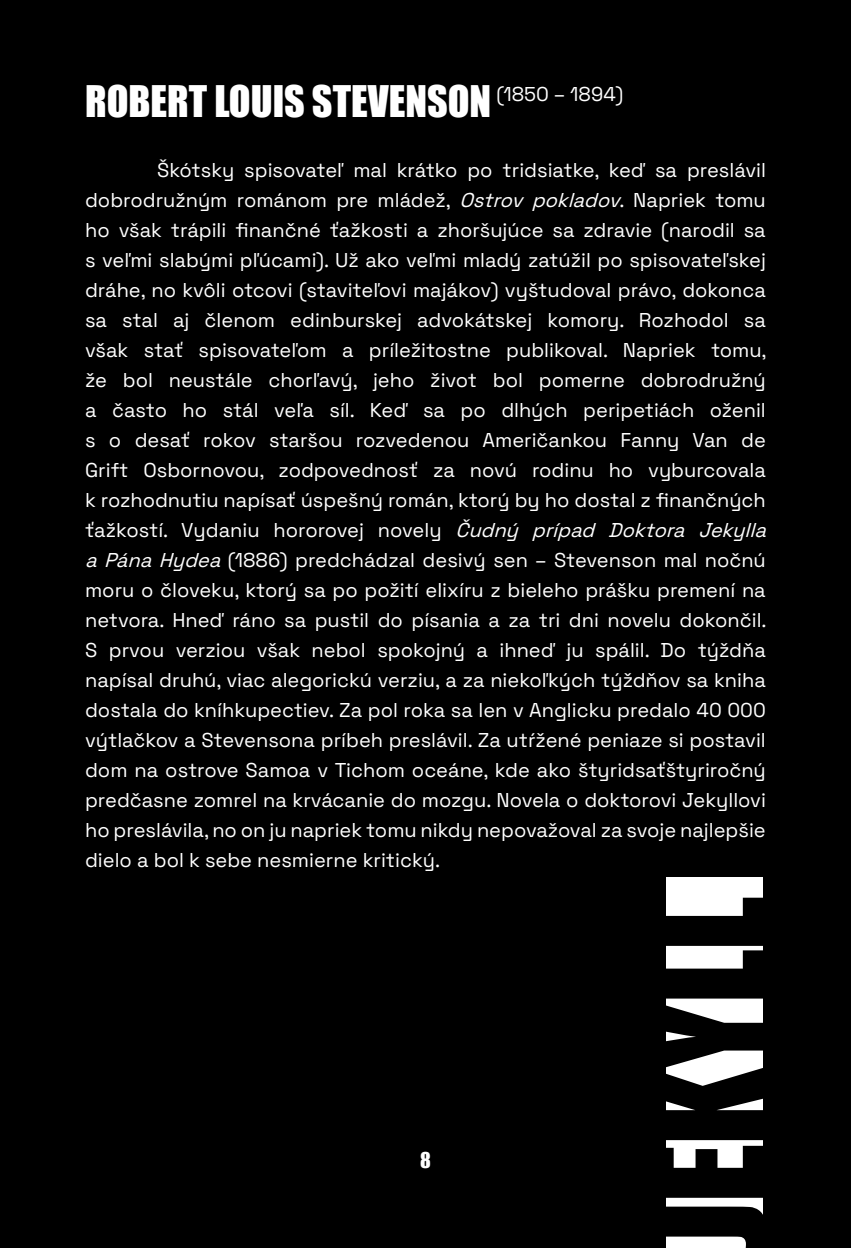
<style>
.page{position:relative;width:851px;height:1248px;background:#fff}
.page>*{position:absolute;margin:0;border:0;box-sizing:border-box;transform-origin:0 0}
.t1{font:40px "Impact";color:#fff}
.t2{font:20px/30px "Space Grotesk";color:#fff}
.t3{font:20px "Impact";color:#fff}
.s1{font-style:italic}
</style>
<div class="page">
<div style="left:0;top:0;width:850px;height:1247px;background:#000"></div>
<div style="left:666px;top:877px;width:97px;height:370px;background:#fff"></div>
<svg style="left:666px;top:1206px;width:97px;height:41px"></svg>
<svg style="left:666px;top:1145px;width:97px;height:52px"></svg>
<svg style="left:666px;top:897px;width:97px;height:242px"></svg>
<h1 class="t1" style="left:85px;top:70px;width:539px">ROBERT LOUIS STEVENSON <sup>(1850</sup> <sup>–</sup> <sup>1894)</sup></h1>
<p class="t2" style="left:85px;top:153px;width:689px;text-indent:72px">Škótsky spisovateľ mal krátko po tridsiatke, keď sa preslávil dobrodružným románom pre mládež, <span class="s1">Ostrov pokladov</span>. Napriek tomu ho však trápili finančné ťažkosti a zhoršujúce sa zdravie (narodil sa s veľmi slabými pľúcami). Už ako veľmi mladý zatúžil po spisovateľskej dráhe, no kvôli otcovi (staviteľovi majákov) vyštudoval právo, dokonca sa stal aj členom edinburskej advokátskej komory. Rozhodol sa však stať spisovateľom a príležitostne publikoval. Napriek tomu, že bol neustále chorľavý, jeho život bol pomerne dobrodružný a často ho stál veľa síl. Keď sa po dlhých peripetiách oženil s o desať rokov staršou rozvedenou Američankou Fanny Van de Grift Osbornovou, zodpovednosť za novú rodinu ho vyburcovala k rozhodnutiu napísať úspešný román, ktorý by ho dostal z finančných ťažkostí. Vydaniu hororovej novely <span class="s1">Čudný prípad Doktora Jekylla aPánaHydea</span>(1886) predchádzal desivý sen – Stevenson mal nočnú moru o človeku, ktorý sa po požití elixíru z bieleho prášku premení na netvora. Hneď ráno sa pustil do písania a za tri dni novelu dokončil.<br>S prvou verziou však nebol spokojný a ihneď ju spálil. Do týždňa napísal druhú, viac alegorickú verziu, a za niekoľkých týždňov sa kniha dostala do kníhkupectiev. Za pol roka sa len v Anglicku predalo 40 000 výtlačkov a Stevensona príbeh preslávil. Za utŕžené peniaze si postavil dom na ostrove Samoa v Tichom oceáne, kde ako štyridsaťštyriročný predčasne zomrel na krvácanie do mozgu. Novela o doktorovi Jekyllovi ho preslávila, no on ju napriek tomu nikdy nepovažoval za svoje najlepšie dielo a bol k sebe nesmierne kritický.</p>
<p class="t3" style="left:420px;top:1144px;width:12px">8</p>
</div>
